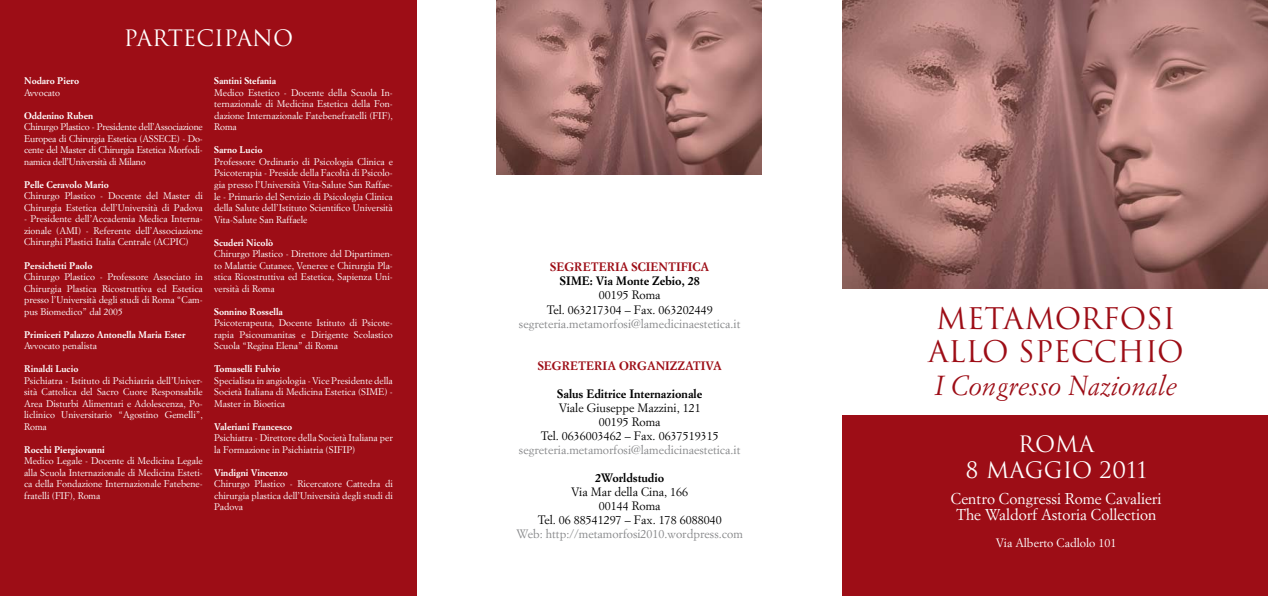
<style>
.page{position:relative;width:1268px;height:596px;background:#fff}
.page>*{position:absolute;margin:0;border:0;box-sizing:border-box;transform-origin:0 0}
.t1{font:29px/33px "Trajan";color:#9d0d16}
.t2{font:italic 27.1px "Simoncini Garamond";color:#9d0d16}
.t3{font:22px/26.4px "Trajan";color:#fff;text-align:center}
.t4{font:15.4px/16.5px "Simoncini Garamond";color:#fff;text-align:center}
.t5{font:12px/14px "Simoncini Garamond";color:#000;text-align:center}
.t6{font:12px "Simoncini Garamond";color:#87888a}
.t7{font:700 12px "Simoncini Garamond";color:#000}
.t8{font:700 12px "Simoncini Garamond";color:#9d0d16}
.t9{font:12px "Simoncini Garamond";color:#fff}
.t10{font:9.5px/11.5px "Simoncini Garamond";color:#fff;text-align:justify}
.t11{font:700 9.5px "Simoncini Garamond";color:#fff}
</style>
<div class="page">
<div style="left:0;top:0;width:417px;height:595px;background:#9d0d16"></div>
<div style="left:842px;top:415px;width:425px;height:180px;background:#9d0d16"></div>
<img style="left:842px;top:0;width:425px;height:288px">
<img style="left:496px;top:0;width:264px;height:174px">
<h3 class="t3" style="left:124px;top:25px;width:171px">PARTECIPANO</h3>
<p class="t11" style="left:24px;top:75px;width:56px">Nodaro Piero</p>
<p class="t10" style="left:24px;top:86px;width:37px">Avvocato</p>
<p class="t11" style="left:24px;top:109px;width:71px">Oddenino Ruben</p>
<p class="t10" style="left:24px;top:121px;width:180px">Chirurgo Plastico - Presidente dell’Associazione Europea di Chirurgia Estetica (ASSECE) - Do&shy;cente del Master di Chirurgia Estetica Morfodi&shy;namica dell’Università di Milano</p>
<p class="t11" style="left:24px;top:178px;width:86px">Pelle Ceravolo Mario</p>
<p class="t10" style="left:24px;top:190px;width:180px">Chirurgo Plastico - Docente del Master di<br>Chirurgia Estetica dell’Università di Padova</p>
<p class="t10" style="left:24px;top:213px;width:180px">- Presidente dell’Accademia Medica Interna&shy;zionale (AMI) - Referente dell’Associazione Chirurghi Plastici Italia Centrale (ACPIC)</p>
<p class="t11" style="left:24px;top:259px;width:70px">Persichetti Paolo</p>
<p class="t10" style="left:24px;top:270px;width:180px">Chirurgo Plastico - Professore Associato in Chirurgia Plastica Ricostruttiva ed Estetica presso l’Università degli studi di Roma “Cam&shy;pus Biomedico” dal 2005</p>
<p class="t11" style="left:24px;top:328px;width:163px">Primiceri Palazzo Antonella Maria Ester</p>
<p class="t10" style="left:24px;top:339px;width:74px">Avvocato penalista</p>
<p class="t11" style="left:24px;top:362px;width:56px">Rinaldi Lucio</p>
<p class="t10" style="left:24px;top:374px;width:180px">Psichiatra - Istituto di Psichiatria dell’Univer&shy;sità Cattolica del Sacro Cuore Responsabile Area Disturbi Alimentari e Adolescenza, Po&shy;liclinico Universitario “Agostino Gemelli”, Roma</p>
<p class="t11" style="left:24px;top:443px;width:82px">Rocchi Piergiovanni</p>
<p class="t10" style="left:24px;top:454px;width:180px">Medico Legale - Docente di Medicina Legale alla Scuola Internazionale di Medicina Esteti&shy;ca della Fondazione Internazionale Fatebene&shy;fratelli (FIF), Roma</p>
<p class="t11" style="left:214px;top:75px;width:64px">Santini Stefania</p>
<p class="t10" style="left:214px;top:86px;width:180px">Medico Estetico - Docente della Scuola In&shy;ternazionale di Medicina Estetica della Fon&shy;dazione Internazionale Fatebenefratelli (FIF), Roma</p>
<p class="t11" style="left:214px;top:144px;width:50px">Sarno Lucio</p>
<p class="t10" style="left:214px;top:156px;width:180px">Professore Ordinario di Psicologia Clinica e Psicoterapia - Preside della Facoltà di Psicolo&shy;gia presso l’Università Vita-Salute San Raffae&shy;le - Primario del Servizio di Psicologia Clinica della Salute dell’Istituto Scientifico Università Vita-Salute San Raffaele</p>
<p class="t11" style="left:214px;top:236px;width:61px">Scuderi Nicolò</p>
<p class="t10" style="left:214px;top:248px;width:180px">Chirurgo Plastico - Direttore del Dipartimen&shy;to Malattie Cutanee, Veneree e Chirurgia Pla&shy;stica Ricostruttiva ed Estetica, Sapienza Uni&shy;versità di Roma</p>
<p class="t11" style="left:214px;top:305px;width:70px">Sonnino Rossella</p>
<p class="t10" style="left:214px;top:317px;width:180px">Psicoterapeuta, Docente Istituto di Psicote&shy;rapia Psicoumanitas e Dirigente Scolastico Scuola “Regina Elena” di Roma</p>
<p class="t11" style="left:214px;top:363px;width:68px">Tomaselli Fulvio</p>
<p class="t10" style="left:214px;top:374px;width:180px">Specialista in angiologia - Vice Presidente della Società Italiana di Medicina Estetica (SIME) - Master in Bioetica</p>
<p class="t11" style="left:214px;top:420px;width:80px">Valeriani Francesco</p>
<p class="t10" style="left:214px;top:432px;width:180px">Psichiatra - Direttore della Società Italiana per la Formazione in Psichiatria (SIFIP)</p>
<p class="t11" style="left:214px;top:466px;width:75px">Vindigni Vincenzo</p>
<p class="t10" style="left:214px;top:478px;width:180px">Chirurgo Plastico - Ricercatore Cattedra di chirurgia plastica dell’Università degli studi di Padova</p>
<p class="t8" style="left:550px;top:259px;width:160px">SEGRETERIA SCIENTIFICA</p>
<p class="t7" style="left:559px;top:273px;width:141px">SIME: Via Monte Zebio, 28</p>
<p class="t5" style="left:546px;top:288px;width:167px">00195 Roma<br>Tel. 063217304 – Fax. 063202449</p>
<p class="t6" style="left:519px;top:316px;width:223px">segreteria.metamorfosi@lamedicinaestetica.it</p>
<p class="t8" style="left:537px;top:357px;width:185px">SEGRETERIA ORGANIZZATIVA</p>
<p class="t7" style="left:557px;top:385px;width:146px">Salus Editrice Internazionale</p>
<p class="t5" style="left:540px;top:400px;width:179px">Viale Giuseppe Mazzini, 121<br>00195 Roma<br>Tel. 0636003462 – Fax. 0637519315</p>
<p class="t6" style="left:519px;top:442px;width:223px">segreteria.metamorfosi@lamedicinaestetica.it</p>
<p class="t7" style="left:595px;top:469px;width:70px">2Worldstudio</p>
<p class="t5" style="left:537px;top:484px;width:185px">Via Mar della Cina, 166<br>00144 Roma<br>Tel. 06 88541297 – Fax. 178 6088040</p>
<p class="t6" style="left:516px;top:526px;width:228px">Web: http://metamorfosi2010.wordpress.com</p>
<h1 class="t1" style="left:927px;top:301px;width:257px">METAMORFOSI<br>ALLO SPECCHIO</h1>
<h2 class="t2" style="left:934px;top:369px;width:243px">I Congresso Nazionale</h2>
<h3 class="t3" style="left:964px;top:430px;width:184px">ROMA<br>8 MAGGIO 2011</h3>
<h3 class="t4" style="left:950px;top:489px;width:212px">Centro Congressi Rome Cavalieri<br>The Waldorf Astoria Collection</h3>
<p class="t9" style="left:995px;top:534px;width:122px">Via Alberto Cadlolo 101</p>
</div>
